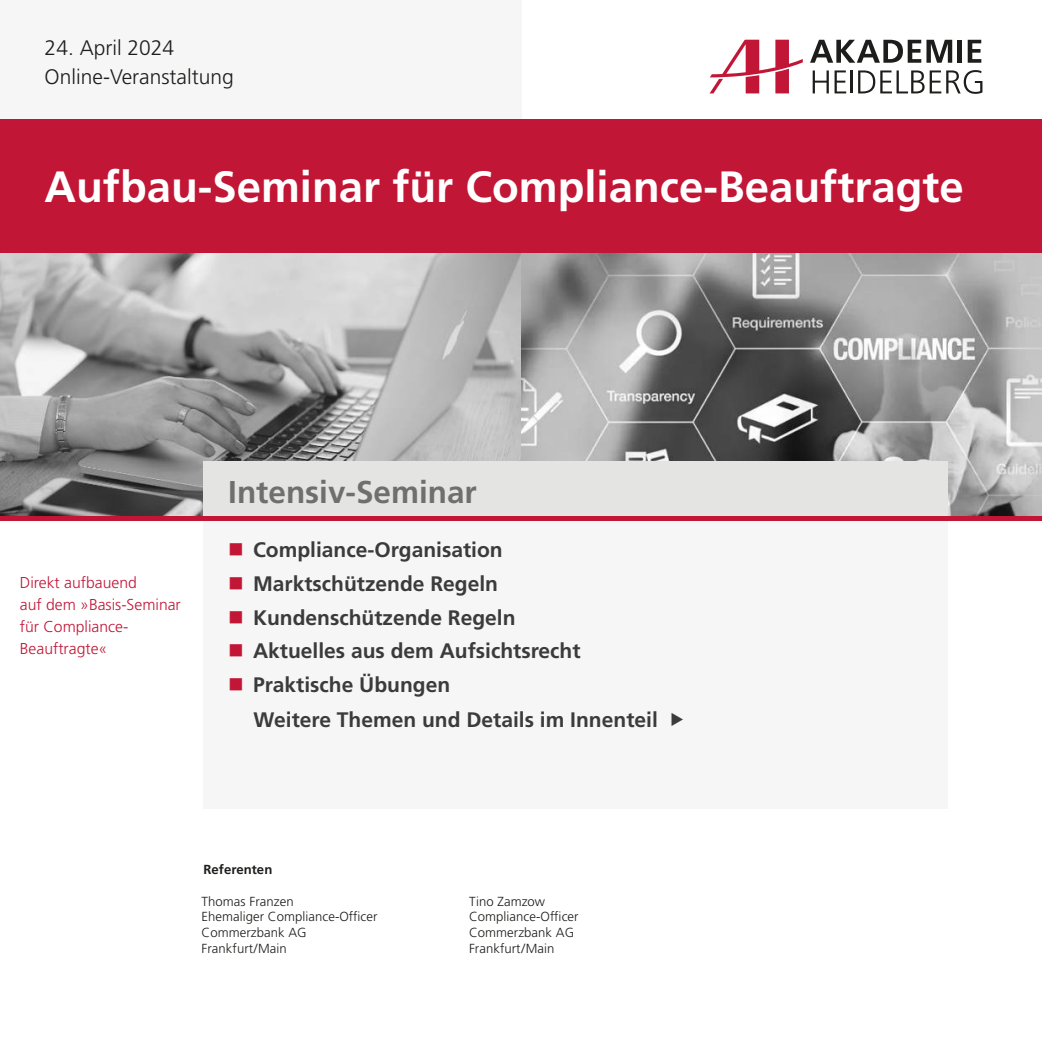
<style>
.page{position:relative;width:1042px;height:1042px;background:#fff}
.page>*{position:absolute;margin:0;border:0;box-sizing:border-box;transform-origin:0 0}
.t1{font:700 43.75px "Frutiger LT Pro";color:#fff}
.t2{font:700 31.5px "Frutiger LT Pro";color:#6f6f6e}
.t3{font:700 21px/33.9px "Frutiger LT Pro";color:#3c3b3b}
.t4{font:300 21px/28.3px "Frutiger LT Pro";color:#1d1d1b}
.t5{font:300 15.75px/22.1px "Frutiger LT Pro";color:#c21636}
.t6{font:300 13.12px/15.8px "Frutiger LT Pro";letter-spacing:.005em;color:#1d1d1b}
.t7{font:700 13.12px "Frutiger LT Pro";letter-spacing:.005em;color:#1d1d1b}
</style>
<div class="page">
<img style="left:0;top:253px;width:521px;height:263px">
<svg style="left:521px;top:253px;width:521px;height:263px;background:#959595"></svg>
<div style="left:0;top:0;width:521px;height:119px;background:#f6f6f6"></div>
<div style="left:0;top:119px;width:1042px;height:134px;background:#c21636"></div>
<div style="left:203px;top:461px;width:744px;height:60px;background:#e4e4e3"></div>
<div style="left:203px;top:521px;width:744px;height:288px;background:#f6f6f6"></div>
<div style="left:0;top:516px;width:1042px;height:5px;background:#c21636"></div>
<svg style="left:810px;top:40px;width:142px;height:23px"></svg>
<div style="left:957px;top:40px;width:5px;height:23px;background:#1d1d1b"></div>
<svg style="left:967px;top:40px;width:14px;height:23px"></svg>
<svg style="left:812px;top:70px;width:34px;height:23px"></svg>
<hr style="left:851px;top:70px;width:2px;height:23px;background:#1d1d1b">
<svg style="left:710px;top:40px;width:93px;height:53px"></svg>
<svg style="left:858px;top:70px;width:124px;height:24px"></svg>
<p class="t4" style="left:45px;top:36px;width:191px">24. April 2024<br>Online-Veranstaltung</p>
<h1 class="t1" style="left:45px;top:170px;width:920px">Aufbau-Seminar für Compliance-Beauftragte</h1>
<p class="t5" style="left:20px;top:573px;width:163px">Direkt aufbauend<br>auf dem »Basis-Seminar für Compliance-<br>Beauftragte«</p>
<h2 class="t2" style="left:228px;top:479px;width:250px">Intensiv-Seminar</h2>
<p class="t3" style="left:253px;top:534px;width:329px">Compliance-Organisation<br>Marktschützende Regeln<br>Kundenschützende Regeln<br>Aktuelles aus dem Aufsichtsrecht<br>Praktische Übungen</p>
<p class="t3" style="left:253px;top:705px;width:406px">Weitere Themen und Details im Innenteil</p>
<p class="t7" style="left:203px;top:863px;width:70px">Referenten</p>
<p class="t6" style="left:202px;top:894px;width:177px">Thomas Franzen<br>Ehemaliger Compliance-Officer<br>Commerzbank AG<br>Frankfurt / Main</p>
<p class="t6" style="left:469px;top:894px;width:111px">Tino Zamzow<br>Compliance-Officer<br>Commerzbank AG<br>Frankfurt / Main</p>
</div>
